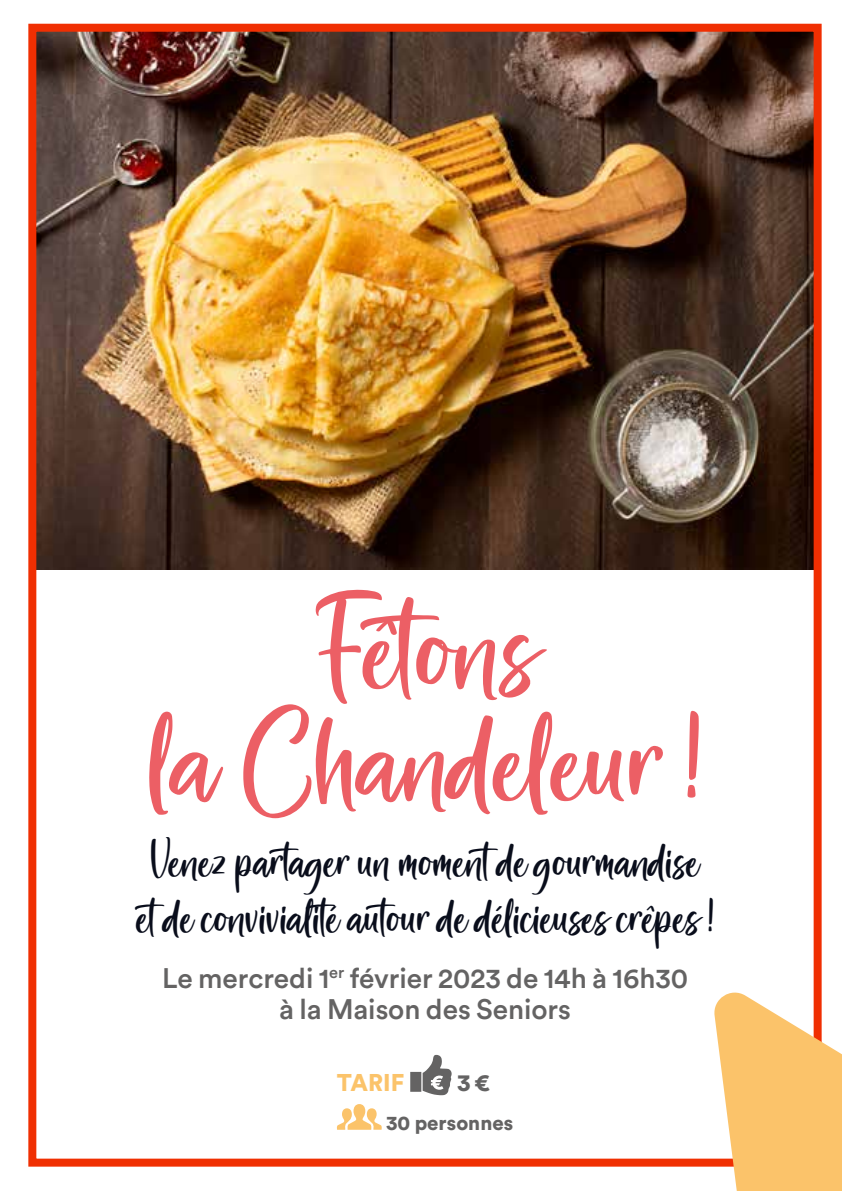
<style>
.page{position:relative;width:842px;height:1191px;background:#fff}
.page>*{position:absolute;margin:0;border:0;box-sizing:border-box;transform-origin:0 0}
.t1{font:114px/112px "Astral Sisters";color:#ec5f65;text-align:center}
.t2{font:44px/56px "Astral Sisters";color:#090d1b;text-align:center;scale:.96 1}
.t3{font:500 28px/31.2px "Circular Std";color:#646363;text-align:center}
.t4{font:900 24px "Circular Std";color:#fbc36a}
.t5{font:900 24px "Circular Std";color:#646363}
.t6{font:900 20.2px "Circular Std";color:#646363}
</style>
<div class="page">
<img style="left:37px;top:33px;width:776px;height:537px">
<div style="left:28px;top:24px;width:794px;height:1142px;border:8px solid #f02f02"></div>
<svg style="left:712px;top:901px;width:130px;height:290px"></svg>
<svg style="left:410px;top:1054px;width:42px;height:41px"></svg>
<svg style="left:336px;top:1104px;width:46px;height:25px"></svg>
<h1 class="t1" style="left:149px;top:596px;width:552px">Fêtons<br>la Chandeleur !</h1>
<p class="t2" style="left:137px;top:835px;width:602px">Venez partager un momentde gourmandise etde convivialité autour de délicieuses crêpes !</p>
<p class="t3" style="left:162px;top:961px;width:527px">Le mercredi 1<sup>er</sup> février 2023 de 14h à 16h30 à la Maison des Seniors</p>
<p class="t4" style="left:337px;top:1066px;width:69px">TARIF</p>
<p class="t5" style="left:457px;top:1066px;width:34px">3€</p>
<p class="t6" style="left:386px;top:1109px;width:128px">30 personnes</p>
</div>
